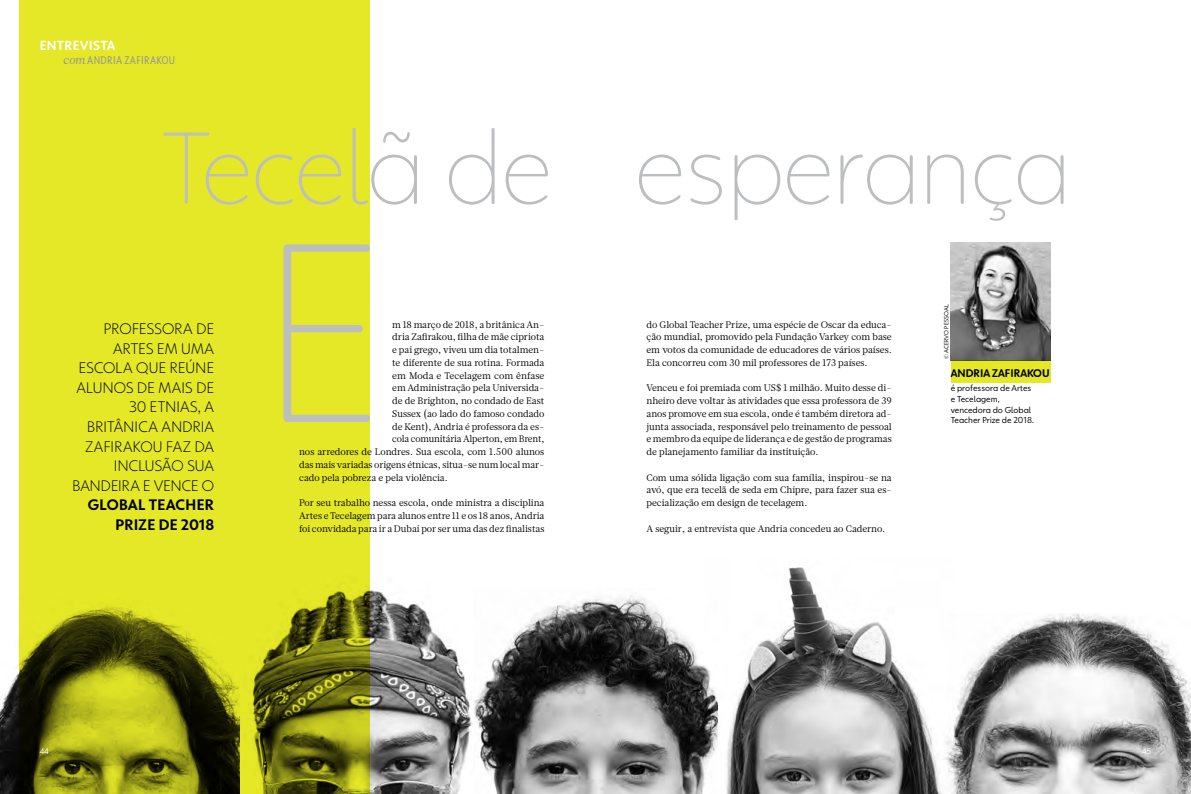
<style>
.page{position:relative;width:1191px;height:794px;background:#fff}
.page>*{position:absolute;margin:0;border:0;box-sizing:border-box;transform-origin:0 0}
.t1{font:100 250px "Globotipo Rounded";color:#bcbec0}
.t2{font:100 100px "Globotipo Rounded";letter-spacing:-.01em;color:#bcbec0}
.t3{font:300 15px/19.6px "Globotipo Texto";letter-spacing:.01em;color:#000;text-align:right}
.t4{font:700 15px/19.6px "Globotipo Texto";letter-spacing:.01em;color:#000;text-align:right}
.t5{font:700 13px "Globotipo Rounded";letter-spacing:.02em;color:#fff}
.t6{font:11px "Globotipo Condensada";letter-spacing:.03em;color:#939598}
.t7{font:700 11px "Globotipo Rounded";color:#000}
.t8{font:9.5px/12.8px "Glosa Text";letter-spacing:-.005em;color:#000;text-align:justify}
.t9{font:8.5px/10.6px "Globotipo Texto";color:#000}
.t10{font:8px "Globotipo Texto";color:#fff}
.t11{font:6px "Globotipo Texto";letter-spacing:.025em;color:#000}
.s1{font-family:"Glosa Text";font-style:italic;font-size:12px}
</style>
<div class="page">
<img style="left:955px;top:614px;width:236px;height:180px">
<img style="left:0;top:599px;width:20px;height:195px">
<img style="left:370px;top:590px;width:103px;height:204px">
<img style="left:474px;top:595px;width:229px;height:199px">
<img style="left:703px;top:567px;width:252px;height:227px">
<svg style="left:20px;top:0;width:350px;height:794px;background:#cbcf22"></svg>
<img style="left:951px;top:242px;width:99px;height:119px">
<div style="left:950px;top:361px;width:100px;height:22px;background:#e4e827"></div>
<h3 class="t5" style="left:40px;top:37px;width:77px">ENTREVISTA</h3>
<p class="t6" style="left:63px;top:54px;width:113px"><span class="s1">com</span> ANDRIA ZAFIRAKOU</p>
<h2 class="t2" style="left:162px;top:113px;width:911px">Tecelã de esperança</h2>
<h3 class="t3" style="left:73px;top:319px;width:143px">PROFESSORA DE<br>ARTES EM UMA<br>ESCOLA QUE REÚNE<br>ALUNOS DE MAIS DE<br>30 ETNIAS, A<br>BRITÂNICA ANDRIA<br>ZAFIRAKOU FAZ DA<br>INCLUSÃO SUA<br>BANDEIRA E VENCE O</h3>
<h3 class="t4" style="left:88px;top:495px;width:128px">GLOBAL TEACHER<br>PRIZE DE 2018</h3>
<h1 class="t1" style="left:263px;top:195px;width:122px">E</h1>
<p class="t8" style="left:392px;top:318px;width:154px">m 18 março de 2018, a britânica An-</p>
<p class="t8" style="left:392px;top:331px;width:154px">dria Zafirakou, filha de mãe cipriota</p>
<p class="t8" style="left:392px;top:343px;width:154px">e pai grego, viveu um dia totalmen-</p>
<p class="t8" style="left:392px;top:356px;width:154px">te diferente de sua rotina. Formada</p>
<p class="t8" style="left:392px;top:369px;width:154px">em Moda e Tecelagem com ênfase</p>
<p class="t8" style="left:392px;top:382px;width:154px">em Administração pela Universida-</p>
<p class="t8" style="left:392px;top:394px;width:154px">de de Brighton, no condado de East</p>
<p class="t8" style="left:392px;top:407px;width:154px">Sussex (ao lado do famoso condado</p>
<p class="t8" style="left:392px;top:420px;width:154px">de Kent), Andria é professora da es-</p>
<p class="t8" style="left:392px;top:433px;width:154px">cola comunitária Alperton, em Brent,</p>
<p class="t8" style="left:299px;top:445px;width:247px">nos arredores de Londres. Sua escola, com 1.500 alunos</p>
<p class="t8" style="left:299px;top:458px;width:247px">das mais variadas origens étnicas, situa-se num local mar-</p>
<p class="t8" style="left:299px;top:471px;width:150px">cado pela pobreza e pela violência.</p>
<p class="t8" style="left:299px;top:496px;width:247px">Por seu trabalho nessa escola, onde ministra a disciplina Artes e Tecelagem para alunos entre 11 e os 18 anos, Andria foi convidada para ir a Dubai por ser uma das dez finalistas</p>
<p class="t8" style="left:646px;top:318px;width:247px">do Global Teacher Prize, uma espécie de Oscar da educa&shy;ção mundial, promovido pela Fundação Varkey com base em votos da comunidade de educadores de vários países.<br>Ela concorreu com 30 mil professores de 173 países.</p>
<p class="t8" style="left:646px;top:382px;width:247px">Venceu e foi premiada com US$ 1 milhão. Muito desse di&shy;nheiro deve voltar às atividades que essa professora de 39 anos promove em sua escola, onde é também diretora ad&shy;junta associada, responsável pelo treinamento de pessoal e membro da equipe de liderança e de gestão de programas de planejamento familiar da instituição.</p>
<p class="t8" style="left:646px;top:471px;width:247px">Com uma sólida ligação com sua família, inspirou-se na avó, que era tecelã de seda em Chipre, para fazer sua es&shy;pecialização em design de tecelagem.</p>
<p class="t8" style="left:646px;top:522px;width:240px">A seguir, a entrevista que Andria concedeu ao Caderno.</p>
<p class="t11" style="left:943px;top:359px;width:57px;rotate:-90deg">© acervo pessoal</p>
<p class="t7" style="left:951px;top:366px;width:100px">AN DRIA ZAFIRAKOU</p>
<p class="t9" style="left:950px;top:383px;width:85px">é professora de Artes e Tecelagem, vencedora do Global<br>Teacher Prize de 2018.</p>
<p class="t10" style="left:40px;top:747px;width:11px">44</p>
<p class="t10" style="left:1142px;top:747px;width:11px">45</p>
</div>
